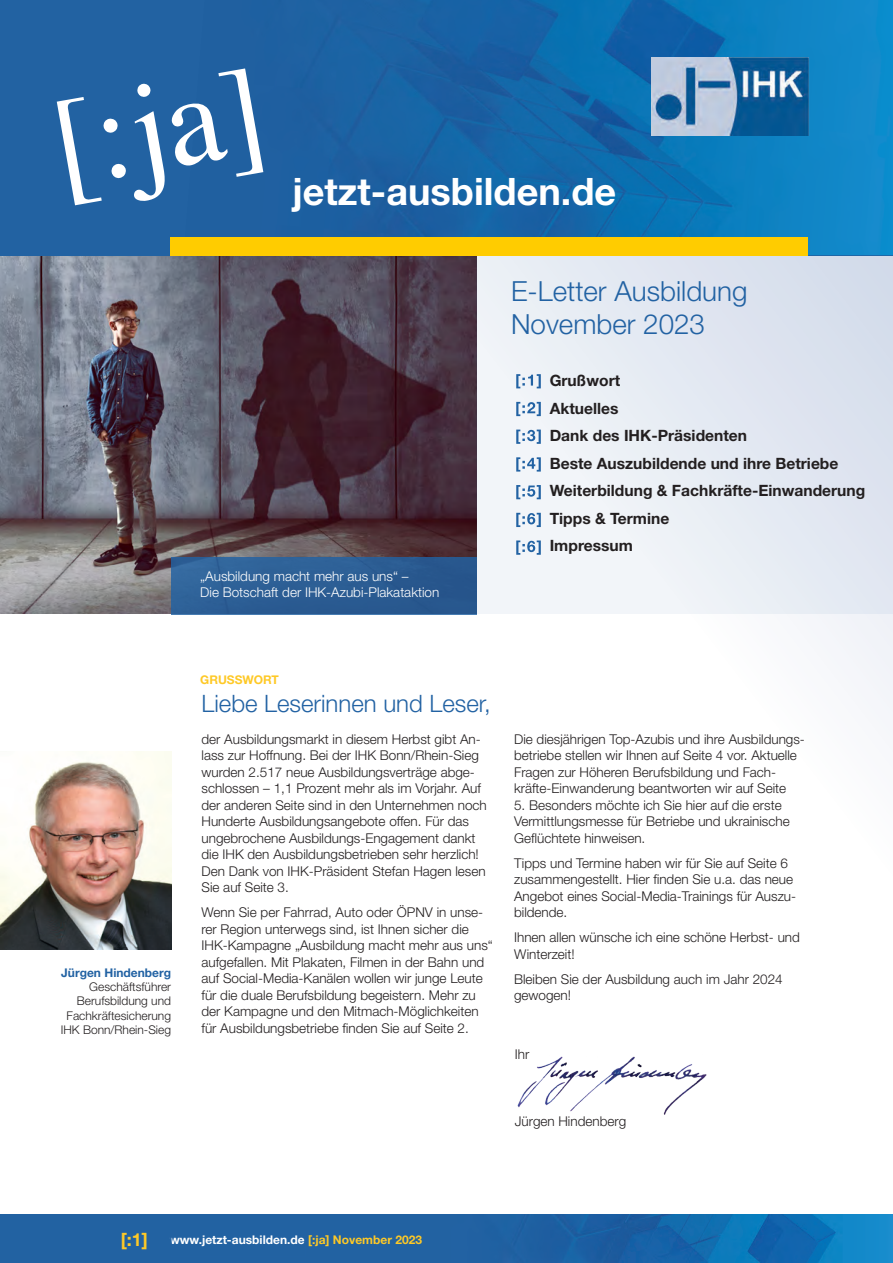
<style>
.page{position:relative;width:893px;height:1263px;background:#fff}
.page>*{position:absolute;margin:0;border:0;box-sizing:border-box;transform-origin:0 0}
.t1{font:700 37.8px "Helvetica Neue LT Std";color:#fff}
.t2{font:300 27.75px/33.3px "Helvetica Neue LT Std";color:#2262a3}
.t3{font:300 24px "Helvetica Neue LT Std";color:#2262a3}
.t4{font:700 18px "Helvetica Neue LT Std";color:#fec927}
.t5{font:700 15.6px "Helvetica Neue LT Std";color:#231f20}
.t6{font:300 13.5px/16.5px "Helvetica Neue LT Std";color:#231f20}
.t7{font:300 13.5px/16.5px "Helvetica Neue LT Std";color:#fff}
.t8{font:300 12px/14.4px "Helvetica Neue LT Std";color:#231f20;text-align:right}
.t9{font:700 12px "Helvetica Neue LT Std";color:#fff}
.t10{font:700 12px "Helvetica Neue LT Std";color:#fec927}
.s1{font-weight:700;color:#2262a3}
.s2{color:#fec927}
</style>
<div class="page">
<img style="left:0;top:255px;width:476px;height:358px">
<div style="left:171px;top:557px;width:305px;height:57px;background:#2b5d93"></div>
<div style="left:476px;top:244px;width:417px;height:369px;background:linear-gradient(to right,#f3f6f9,#dae1ee)"></div>
<div style="left:0;top:0;width:893px;height:255px;background:#2262a2"></div>
<img style="left:263px;top:0;width:630px;height:255px">
<img style="left:651px;top:57px;width:158px;height:79px">
<svg style="left:57px;top:68px;width:206px;height:137px"></svg>
<div style="left:170px;top:237px;width:637px;height:18px;background:#fc0"></div>
<img style="left:517px;top:1056px;width:190px;height:59px">
<img style="left:0;top:751px;width:171px;height:199px">
<div style="left:0;top:1214px;width:893px;height:49px;background:#2262a2"></div>
<img style="left:559px;top:1214px;width:334px;height:49px">
<svg style="left:516px;top:374px;width:25px;height:14px"></svg>
<svg style="left:516px;top:402px;width:25px;height:14px"></svg>
<svg style="left:516px;top:430px;width:25px;height:14px"></svg>
<svg style="left:516px;top:457px;width:25px;height:15px"></svg>
<svg style="left:516px;top:485px;width:25px;height:14px"></svg>
<svg style="left:516px;top:513px;width:25px;height:14px"></svg>
<svg style="left:516px;top:540px;width:25px;height:15px"></svg>
<p class="t1" style="left:292px;top:169px;width:325px">jetzt-ausbilden.de</p>
<p class="t2" style="left:511px;top:274px;width:238px">E-Letter Ausbildung<br>November 2023</p>
<p class="t7" style="left:200px;top:567px;width:241px">„Ausbildung macht mehr aus uns“ –<br>Die Botschaft der IHK-Azubi-Plakataktion</p>
<p class="t5" style="left:550px;top:371px;width:72px">Grußwort</p>
<p class="t5" style="left:550px;top:398px;width:70px">Aktuelles</p>
<p class="t5" style="left:550px;top:426px;width:199px">Dank des IHK-Präsidenten</p>
<p class="t5" style="left:550px;top:453px;width:290px">Beste Auszubildende und ihre Betriebe</p>
<p class="t5" style="left:550px;top:481px;width:317px">Weiterbildung &amp; Fachkräfte-Einwanderung</p>
<p class="t5" style="left:550px;top:509px;width:121px">Tipps &amp; Termine</p>
<p class="t5" style="left:550px;top:536px;width:85px">Impressum</p>
<p class="t8" style="left:61px;top:965px;width:112px"><span class="s1">Jürgen Hindenberg<br></span>Geschäftsführer<br>Berufsbildung und<br>Fachkräftesicherung<br>IHK Bonn/Rhein-Sieg</p>
<p class="t10" style="left:200px;top:672px;width:80px">GRUSSWORT</p>
<p class="t3" style="left:202px;top:689px;width:291px">Liebe Leserinnen und Leser,</p>
<p class="t6" style="left:202px;top:730px;width:287px">der Ausbildungsmarkt in diesem Herbst gibt An&shy;lass zur Hoffnung. Bei der IHK Bonn/Rhein-Sieg wurden 2.517 neue Ausbildungsverträge abge&shy;schlossen – 1,1 Prozent mehr als im Vorjahr. Auf der anderen Seite sind in den Unternehmen noch Hunderte Ausbildungsangebote offen. Für das ungebrochene Ausbildungs-Engagement dankt die IHK den Ausbildungsbetrieben sehr herzlich!<br>Den Dank von IHK-Präsident Stefan Hagen lesen Sie auf Seite 3.</p>
<p class="t6" style="left:202px;top:904px;width:293px">Wenn Sie per Fahrrad, Auto oder ÖPNV in unse&shy;rer Region unterwegs sind, ist Ihnen sicher die IHK-Kampagne „Ausbildung macht mehr aus uns“ aufgefallen. Mit Plakaten, Filmen in der Bahn und auf Social-Media-Kanälen wollen wir junge Leute für die duale Berufsbildung begeistern. Mehr zu der Kampagne und den Mitmach-Möglichkeiten für Ausbildungsbetriebe finden Sie auf Seite 2.</p>
<p class="t6" style="left:514px;top:730px;width:292px">Die diesjährigen Top-Azubis und ihre Ausbildungs&shy;betriebe stellen wir Ihnen auf Seite 4 vor. Aktuelle Fragen zur Höheren Berufsbildung und Fach&shy;kräfte-Einwanderung beantworten wir auf Seite</p>
<p class="t6" style="left:514px;top:796px;width:277px">5. Besonders möchte ich Sie hier auf die erste<br>Vermittlungsmesse für Betriebe und ukrainische<br>Geflüchtete hinweisen.</p>
<p class="t6" style="left:514px;top:854px;width:284px">Tipps und Termine haben wir für Sie auf Seite 6 zusammengestellt. Hier finden Sie u.a. das neue Angebot eines Social-Media-Trainings für Auszu&shy;bildende.</p>
<p class="t6" style="left:514px;top:929px;width:287px">Ihnen allen wünsche ich eine schöne Herbst- und<br>Winterzeit!</p>
<p class="t6" style="left:514px;top:970px;width:270px">Bleiben Sie der Ausbildung auch im Jahr 2024 gewogen!</p>
<p class="t6" style="left:515px;top:1045px;width:16px">Ihr</p>
<p class="t6" style="left:515px;top:1112px;width:113px">Jürgen Hindenberg</p>
<p class="t4" style="left:121px;top:1228px;width:28px">[:1]</p>
<p class="t9" style="left:170px;top:1232px;width:253px">www.jetzt-ausbilden.de <span class="s2">[:ja] November 2023</span></p>
</div>
